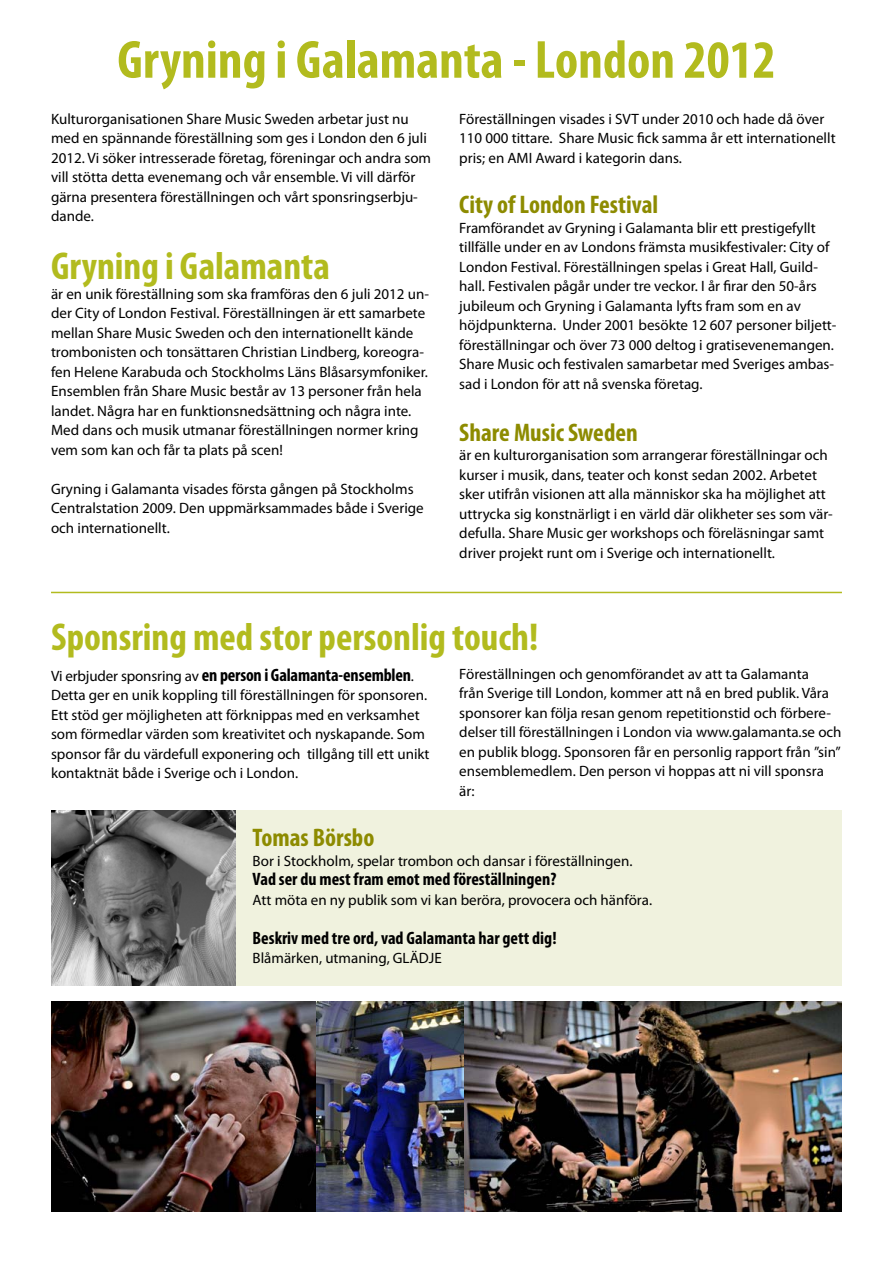
<style>
.page{position:relative;width:893px;height:1263px;background:#fff}
.page>*{position:absolute;margin:0;border:0;box-sizing:border-box;transform-origin:0 0}
.t1{font:700 condensed 54px "Myriad Pro";color:#b2bb1e}
.t2{font:700 condensed 39px "Myriad Pro";color:#b2bb1e}
.t3{font:700 condensed 25.5px "Myriad Pro";color:#8d8b00}
.t4{font:700 condensed 18px "Myriad Pro";color:#000}
.t5{font:15px/19.5px "Myriad Pro";color:#000}
.s1{font-weight:400;font-stretch:normal;font-size:15px}
</style>
<div class="page">
<div style="left:51px;top:810px;width:791px;height:175px;background:#f0f2de"></div>
<hr style="left:51px;top:592px;width:791px;height:1px;background:#b2bb1e">
<img style="left:51px;top:810px;width:185px;height:175px">
<img style="left:464px;top:1001px;width:378px;height:210px">
<img style="left:51px;top:1001px;width:413px;height:211px">
<h1 class="t1" style="left:117px;top:26px;width:660px">Gryning i Galamanta - London 2012</h1>
<p class="t5" style="left:51px;top:109px;width:382px">Kulturorganisationen Share Music Sweden arbetar just nu med en spännande föreställning som ges i London den 6 juli 2012. Vi söker intresserade företag, föreningar och andra som vill stötta detta evenemang och vår ensemble. Vi vill därför gärna presentera föreställningen och vårt sponsringserbju&shy;dande.</p>
<h2 class="t2" style="left:51px;top:242px;width:280px">Gryning i Galamanta</h2>
<p class="t5" style="left:51px;top:284px;width:380px">är en unik föreställning som ska framföras den 6 juli 2012 un&shy;der City of London Festival. Föreställningen är ett samarbete mellan Share Music Sweden och den internationellt kände trombonisten och tonsättaren Christian Lindberg, koreogra&shy;fen Helene Karabuda och Stockholms Läns Blåsarsymfoniker.<br>Ensemblen från Share Music består av 13 personer från hela landet. Några har en funktionsnedsättning och några inte.<br>Med dans och musik utmanar föreställningen normer kring vem som kan och får ta plats på scen!</p>
<p class="t5" style="left:51px;top:479px;width:374px">Gryning i Galamanta visades första gången på Stockholms<br>Centralstation 2009. Den uppmärksammades både i Sverige och internationellt.</p>
<p class="t5" style="left:459px;top:109px;width:378px">Föreställningen visades i SVT under 2010 och hade då över<br>110 000 tittare. Share Music fick samma år ett internationellt pris; en AMI Award i kategorin dans.</p>
<h3 class="t3" style="left:459px;top:189px;width:200px">City of London Festival</h3>
<p class="t5" style="left:459px;top:218px;width:379px">Framförandet av Gryning i Galamanta blir ett prestigefyllt tillfälle under en av Londons främsta musikfestivaler: City of London Festival. Föreställningen spelas i Great Hall, Guild&shy;hall. Festivalen pågår under tre veckor. I år firar den 50-års jubileum och Gryning i Galamanta lyfts fram som en av höjdpunkterna. Under 2001 besökte 12 607 personer biljett&shy;föreställningar och över 73 000 deltog i gratisevenemangen.<br>Share Music och festivalen samarbetar med Sveriges ambas&shy;sad i London för att nå svenska företag.</p>
<h3 class="t3" style="left:459px;top:416px;width:180px">Share Music Sweden</h3>
<p class="t5" style="left:459px;top:445px;width:375px">är en kulturorganisation som arrangerar föreställningar och kurser i musik, dans, teater och konst sedan 2002. Arbetet sker utifrån visionen att alla människor ska ha möjlighet att uttrycka sig konstnärligt i en värld där olikheter ses som vär&shy;defulla. Share Music ger workshops och föreläsningar samt driver projekt runt om i Sverige och internationellt.</p>
<h2 class="t2" style="left:51px;top:612px;width:489px">Sponsring med stor personlig touch!</h2>
<p class="t4" style="left:51px;top:663px;width:364px"><span class="s1">Vi erbjuder sponsring av</span> en person i Galamanta-ensemblen<span class="s1">.</span></p>
<p class="t5" style="left:51px;top:685px;width:380px">Detta ger en unik koppling till föreställningen för sponsoren.<br>Ett stöd ger möjligheten att förknippas med en verksamhet som förmedlar värden som kreativitet och nyskapande. Som sponsor får du värdefull exponering och tillgång till ett unikt kontaktnät både i Sverige och i London.</p>
<p class="t5" style="left:459px;top:663px;width:384px">Föreställningen och genomförandet av att ta Galamanta<br>från Sverige till London, kommer att nå en bred publik. Våra sponsorer kan följa resan genom repetitionstid och förbere&shy;delser till föreställningen i London via www.galamanta.se och en publik blogg. Sponsoren får en personlig rapport från ”sin” ensemblemedlem. Den person vi hoppas att ni vill sponsra är:</p>
<h3 class="t3" style="left:253px;top:822px;width:123px">Tomas Börsbo</h3>
<p class="t5" style="left:253px;top:851px;width:381px">Bor i Stockholm, spelar trombon och dansar i föreställningen.</p>
<p class="t4" style="left:253px;top:868px;width:305px">Vad ser du mest fram emot med föreställningen?</p>
<p class="t5" style="left:253px;top:890px;width:401px">Att möta en ny publik som vi kan beröra, provocera och hänföra.</p>
<p class="t4" style="left:253px;top:926px;width:305px">Beskriv med tre ord, vad Galamanta har gett dig!</p>
<p class="t5" style="left:253px;top:948px;width:191px">Blåmärken, utmaning, GLÄDJE</p>
</div>
